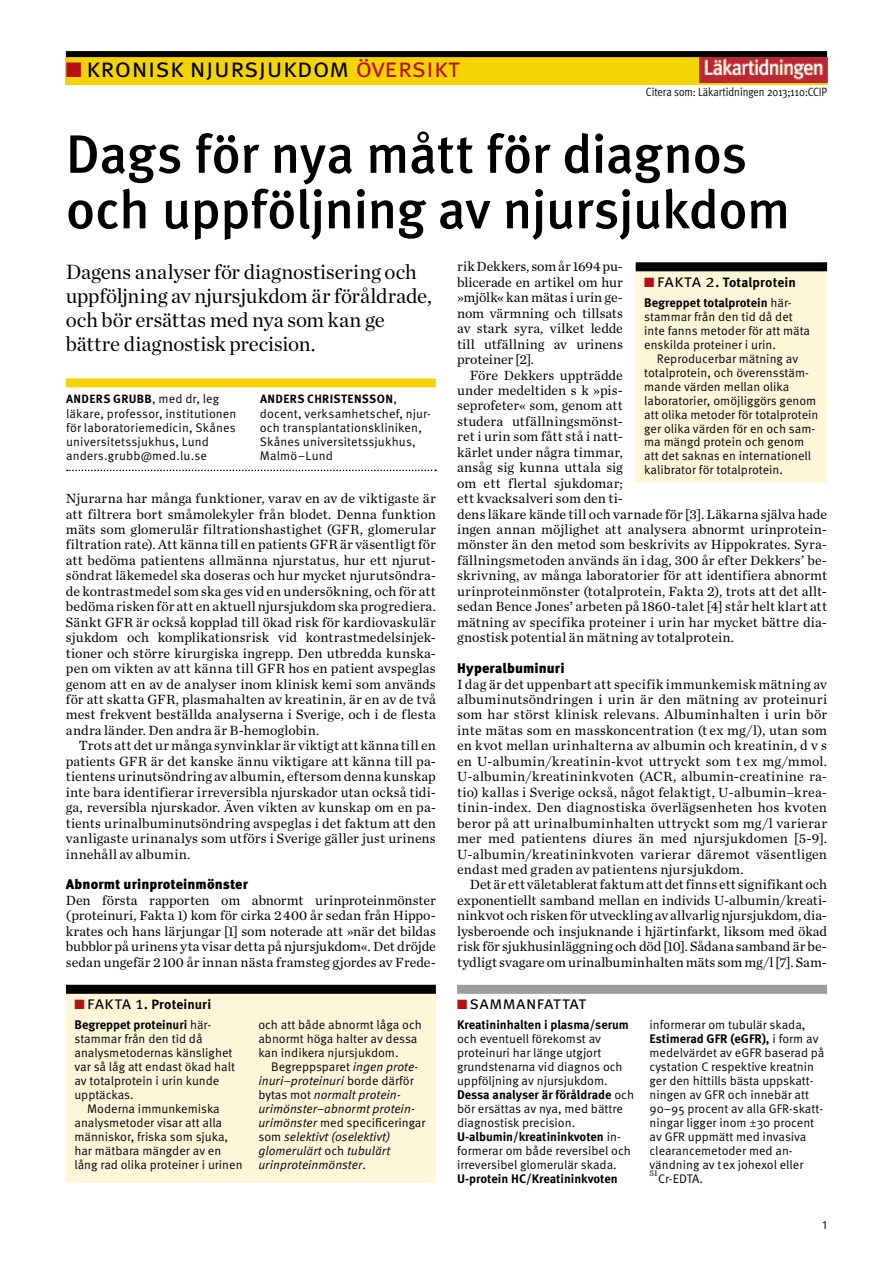
<style>
.page{position:relative;width:893px;height:1263px;background:#fff}
.page>*{position:absolute;margin:0;border:0;box-sizing:border-box;transform-origin:0 0}
.t1{font:500 54px/55.5px "Meta OT";letter-spacing:-.015em;color:#000003}
.t2{font:27px "Meta OT Norm";letter-spacing:-.005em;color:#000003}
.t3{font:21px/24px "Chronicle Deck";letter-spacing:-.005em;color:#000003}
.t4{font:18px "Meta OT Norm";letter-spacing:-.015em;color:#000003}
.t5{font:13.95px/15.5px "Chronicle Text G1";letter-spacing:.01em;color:#000003;text-align:justify}
.t6{font:900 13.95px "Meta OT";letter-spacing:.005em;color:#000003}
.t7{font:700 13.5px "Meta OT";letter-spacing:.01em;color:#000003}
.t8{font:12.45px/14px "Meta OT Norm";color:#000003}
.t9{font:700 12.45px "Meta OT";color:#000003}
.t10{font:12.45px/14px "Meta OT Norm Ita";color:#000003}
.t11{font:12px "Meta OT Cond Norm";color:#000003}
.t12{font:700 12px "Meta OT";letter-spacing:.03em;color:#000003}
.t13{font:12px "Meta OT Norm";color:#000003}
.t14{font:8.7px "Chronicle Text G1";color:#000003}
.s1{color:#b51016}
.s2{font-size:21px;color:#b51016}
.s3{font-family:"Meta OT";font-weight:700;font-size:12px}
.s4{font-family:"Meta OT Norm";font-weight:400;font-size:12.45px}
.s5{font-family:"Meta OT Norm";font-weight:400;font-size:18px}
.s6{font-family:"Meta OT Norm";font-weight:400}
.s7{font-family:"Meta OT Norm Ita"}
.s8{font-family:"Meta OT Norm"}
.s9{font-family:"Minion Pro"}
</style>
<div class="page">
<div style="left:66px;top:57px;width:761px;height:28px;background:#f5d300"></div>
<div style="left:66px;top:51px;width:761px;height:6px;background:#000003"></div>
<div style="left:457px;top:985px;width:370px;height:9px;background:#9b9b9b"></div>
<div style="left:66px;top:378px;width:370px;height:9px;background:#f5d300"></div>
<svg style="left:67px;top:470px;width:369px;height:1px"></svg>
<div style="left:66px;top:985px;width:370px;height:198px;background:#fdf6d9"></div>
<div style="left:66px;top:985px;width:370px;height:9px;background:#000003"></div>
<div style="left:636px;top:262px;width:191px;height:221px;background:#fdf6d9"></div>
<div style="left:636px;top:262px;width:191px;height:9px;background:#000003"></div>
<img style="left:700px;top:57px;width:127px;height:25px">
<h2 class="t2" style="left:66px;top:51px;width:396px"><span class="s1">■</span><span class="s2">■</span> kronisk njursjukdom <span class="s1">översikt</span></h2>
<p class="t11" style="left:646px;top:85px;width:183px">Citera som: Läkartidningen 2013;110:CCIP</p>
<h1 class="t1" style="left:66px;top:127px;width:726px">Dags för nya mått för diagnos och uppföljning av njursjukdom</h1>
<h3 class="t3" style="left:66px;top:259px;width:367px">Dagens analyser för diagnostisering och uppföljning av njursjukdom är föråldrade, och bör ersättas med nya som kan ge bättre diagnostisk precision.</h3>
<p class="t8" style="left:66px;top:392px;width:172px;text-indent:37px"><span class="s3">s Gru bb</span>, med dr, leg läkare, professor, institutionen för laboratoriemedicin, Skånes universitetssjukhus, Lund anders.grubb@med.lu.se</p>
<p class="t12" style="left:260px;top:391px;width:24px">Ander</p>
<p class="t12" style="left:297px;top:391px;width:101px">s Christensson<span class="s4">,</span></p>
<p class="t12" style="left:66px;top:391px;width:24px">Ander</p>
<p class="t8" style="left:260px;top:406px;width:172px">docent, verksamhetschef, njur&shy;och transplantationskliniken,<br>Skånes universitetssjukhus,<br>Malmö–Lund</p>
<p class="t5" style="left:66px;top:490px;width:371px">Njurarna har många funktioner, varav en av de viktigaste är att filtrera bort småmolekyler från blodet. Denna funktion mäts som glomerulär filtrationshastighet (GFR, glomerular filtration rate). Att känna till en patients GFR är väsentligt för att bedöma patientens allmänna njurstatus, hur ett njurut&shy;söndrat läkemedel ska doseras och hur mycket njurutsöndra&shy;de kontrastmedel som ska ges vid en undersökning, och för att bedöma risken för att en aktuell njursjukdom ska progrediera.<br>Sänkt GFR är också kopplad till ökad risk för kardiovaskulär sjukdom och komplikationsrisk vid kontrastmedelsinjek&shy;tioner och större kirurgiska ingrepp. Den utbredda kunska&shy;pen om vikten av att känna till GFR hos en patient avspeglas genom att en av de analyser inom klinisk kemi som används för att skatta GFR, plasmahalten av kreatinin, är en av de två mest frekvent beställda analyserna i Sverige, och i de flesta andra länder. Den andra är B-hemoglobin.</p>
<p class="t5" style="left:66px;top:737px;width:371px;text-indent:13px">Trots att det ur många synvinklar är viktigt att känna till en patients GFR är det kanske ännu viktigare att känna till pa&shy;tientens urinutsöndring av albumin, eftersom denna kunskap inte bara identifierar irreversibla njurskador utan också tidi&shy;ga, reversibla njurskador. Även vikten av kunskap om en pa&shy;tients urinalbuminutsöndring avspeglas i det faktum att den vanligaste urinanalys som utförs i Sverige gäller just urinens innehåll av albumin.</p>
<p class="t6" style="left:66px;top:876px;width:184px">Abnormt urinproteinmönster</p>
<p class="t5" style="left:66px;top:892px;width:371px">Den första rapporten om abnormt urinproteinmönster (proteinuri, Fakta 1) kom för cirka 2 400 år sedan från Hippo&shy;krates och hans lärjungar [1] som noterade att »när det bildas bubblor på urinens yta visar detta på njursjukdom«. Det dröjde sedan ungefär 2 100 år innan nästa framsteg gjordes av Frede-</p>
<p class="t7" style="left:74px;top:996px;width:138px"><span class="s1">■</span> <span class="s5">fakta 1.</span> Proteinuri</p>
<p class="t9" style="left:74px;top:1017px;width:138px">Begreppet proteinuri <span class="s6">här-</span></p>
<p class="t8" style="left:74px;top:1032px;width:162px">stammar från den tid då analysmetodernas känslighet var så låg att endast ökad halt av totalprotein i urin kunde upptäckas.</p>
<p class="t8" style="left:74px;top:1102px;width:170px;text-indent:13px">Moderna immunkemiska analysmetoder visar att alla människor, friska som sjuka, har mätbara mängder av en lång rad olika proteiner i urinen</p>
<p class="t8" style="left:258px;top:1018px;width:165px">och att både abnormt låga och abnormt höga halter av dessa kan indikera njursjukdom.</p>
<p class="t8" style="left:271px;top:1060px;width:149px">Begreppsparet <span class="s7">ingen prote-</span></p>
<p class="t10" style="left:258px;top:1074px;width:158px">inuri–proteinuri <span class="s8">borde därför bytas mot</span> normalt protein&shy;urimönster–abnormt protein-</p>
<p class="t8" style="left:258px;top:1116px;width:169px"><span class="s7">urimönster</span> med specificeringar</p>
<p class="t10" style="left:258px;top:1130px;width:133px;text-align:justify"><span class="s8">som</span> selektivt (oselektivt) glomerulärt <span class="s8">och</span> tubulärt urinproteinmönster<span class="s8">.</span></p>
<p class="t5" style="left:457px;top:258px;width:167px">rik Dekkers, som år 1694 pu&shy;blicerade en artikel om hur »mjölk« kan mätas i urin ge&shy;nom värmning och tillsats av stark syra, vilket ledde till utfällning av urinens proteiner [2].</p>
<p class="t5" style="left:457px;top:366px;width:371px;text-align:left;text-indent:13px">Före Dekkers uppträdde<br>under medeltiden s k »pis-<br>seprofeter« som, genom att<br>studera utfällningsmönst-<br>ret i urin som fått stå i natt-<br>kärlet under några timmar,<br>ansåg sig kunna uttala sig<br>om ett flertal sjukdomar;<br>ett kvacksalveri som den ti-<br>dens läkare kände till och varnade för [3]. Läkarna själva hade ingen annan möjlighet att analysera abnormt urinprotein&shy;mönster än den metod som beskrivits av Hippokrates. Syra&shy;fällningsmetoden används än i dag, 300 år efter Dekkers’ be&shy;skrivning, av många laboratorier för att identifiera abnormt urinproteinmönster (totalprotein, Fakta 2), trots att det allt&shy;sedan Bence Jones’ arbeten på 1860-talet [4] står helt klart att mätning av specifika proteiner i urin har mycket bättre dia&shy;gnostisk potential än mätning av totalprotein.</p>
<p class="t6" style="left:457px;top:660px;width:109px">Hyperalbuminuri</p>
<p class="t5" style="left:457px;top:675px;width:371px">I dag är det uppenbart att specifik immunkemisk mätning av albuminutsöndringen i urin är den mätning av proteinuri som har störst klinisk relevans. Albuminhalten i urin bör inte mätas som en masskoncentration (t ex mg/l), utan som en kvot mellan urinhalterna av albumin och kreatinin, d v s en U-albumin/kreatinin-kvot uttryckt som t ex mg/mmol.<br>U-albumin/kreatininkvoten (ACR, albumin-creatinine ra&shy;tio) kallas i Sverige också, något felaktigt, U-albumin–krea&shy;tinin-index. Den diagnostiska överlägsenheten hos kvoten beror på att urinalbuminhalten uttryckt som mg/l varierar mer med patientens diures än med njursjukdomen [5-9].<br>U-albumin/kreatininkvoten varierar däremot väsentligen endast med graden av patientens njursjukdom.</p>
<p class="t5" style="left:457px;top:876px;width:371px;text-indent:13px">Det är ett väletablerat faktum att det finns ett signifikant och exponentiellt samband mellan en individs U-albumin/kreati&shy;ninkvot och risken för utveckling av allvarlig njursjukdom, dia&shy;lysberoende och insjuknande i hjärtinfarkt, liksom med ökad risk för sjukhusinläggning och död [10]. Sådana samband är be&shy;tydligt svagare om urinalbuminhalten mäts som mg/l [7]. Sam-</p>
<p class="t7" style="left:644px;top:273px;width:153px"><span class="s1">■</span> <span class="s5">fakta 2.</span> Totalprotein</p>
<p class="t9" style="left:644px;top:295px;width:149px">Begreppet totalprotein <span class="s6">här-</span></p>
<p class="t8" style="left:644px;top:310px;width:167px">stammar från den tid då det inte fanns metoder för att mäta enskilda proteiner i urin.</p>
<p class="t8" style="left:644px;top:352px;width:176px;text-indent:13px">Reproducerbar mätning av totalprotein, och överensstäm&shy;mande värden mellan olika laboratorier, omöjliggörs genom att olika metoder för totalprotein ger olika värden för en och sam&shy;ma mängd protein och genom att det saknas en internationell kalibrator för totalprotein.</p>
<p class="t4" style="left:457px;top:992px;width:131px"><span class="s1">■</span> sammanfattat</p>
<p class="t9" style="left:457px;top:1017px;width:173px">Kreatininhalten i plasma/serum</p>
<p class="t8" style="left:457px;top:1032px;width:167px">och eventuell förekomst av proteinuri har länge utgjort grundstenarna vid diagnos och uppföljning av njursjukdom.</p>
<p class="t9" style="left:457px;top:1087px;width:178px">Dessa analyser är föråldrade <span class="s6">och</span></p>
<p class="t8" style="left:457px;top:1102px;width:167px">bör ersättas av nya, med bättre diagnostisk precision.</p>
<p class="t9" style="left:457px;top:1129px;width:165px">U-albumin/kreatininkvoten <span class="s6">in-</span></p>
<p class="t8" style="left:457px;top:1144px;width:175px">formerar om både reversibel och irreversibel glomerulär skada.</p>
<p class="t9" style="left:457px;top:1171px;width:162px">U-protein HC/Kreatininkvoten</p>
<p class="t8" style="left:649px;top:1018px;width:158px">informerar om tubulär skada,</p>
<p class="t9" style="left:649px;top:1031px;width:171px">Estimerad GFR (eGFR), <span class="s6">i form av</span></p>
<p class="t8" style="left:649px;top:1046px;width:177px">medelvärdet av eGFR baserad på cystation C respektive kreatnin ger den hittills bästa uppskatt&shy;ningen av GFR och innebär att<br>90–95 procent av alla GFR-skatt&shy;ningar ligger inom <span class="s9">±</span>30 procent av GFR uppmätt med invasiva clearancemetoder med an&shy;vändning av tex johexol eller</p>
<p class="t14" style="left:649px;top:1167px;width:10px">51</p>
<p class="t8" style="left:658px;top:1172px;width:46px">Cr-EDTA.</p>
<p class="t13" style="left:822px;top:1218px;width:6px">1</p>
</div>
